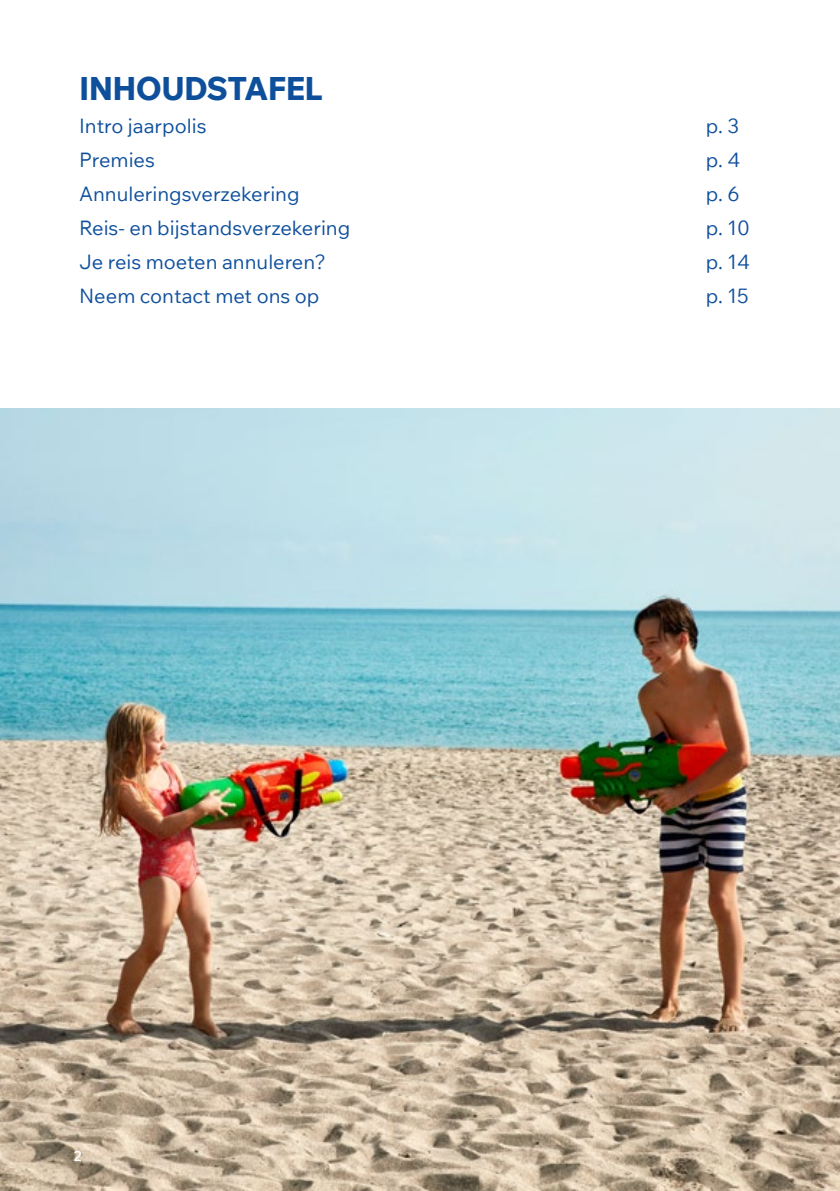
<style>
.page{position:relative;width:840px;height:1191px;background:#fff}
.page>*{position:absolute;margin:0;border:0;box-sizing:border-box;transform-origin:0 0}
.t1{font:800 32px "Wix Madefor Text";letter-spacing:-.02em;color:#0e4f9c}
.t2{font:20px "Wix Madefor Text";color:#0e4f9c}
.t3{font:600 14px "Wix Madefor Text";color:#fff}
</style>
<div class="page">
<img style="left:0;top:408px;width:839px;height:783px">
<h1 class="t1" style="left:79px;top:62px;width:245px">INHOUDSTAFEL</h1>
<p class="t2" style="left:79px;top:111px;width:129px">Intro jaarpolis</p>
<p class="t2" style="left:705px;top:111px;width:35px">p. 3</p>
<p class="t2" style="left:79px;top:145px;width:77px">Premies</p>
<p class="t2" style="left:705px;top:145px;width:36px">p. 4</p>
<p class="t2" style="left:79px;top:179px;width:222px">Annuleringsverzekering</p>
<p class="t2" style="left:705px;top:179px;width:35px">p. 6</p>
<p class="t2" style="left:79px;top:213px;width:272px">Reis- en bijstandsverzekering</p>
<p class="t2" style="left:705px;top:213px;width:45px">p. 10</p>
<p class="t2" style="left:79px;top:247px;width:248px">Je reis moeten annuleren?</p>
<p class="t2" style="left:705px;top:247px;width:45px">p. 14</p>
<p class="t2" style="left:79px;top:281px;width:242px">Neem contact met ons op</p>
<p class="t2" style="left:705px;top:281px;width:44px">p. 15</p>
<p class="t3" style="left:74px;top:1145px;width:9px">2</p>
</div>
